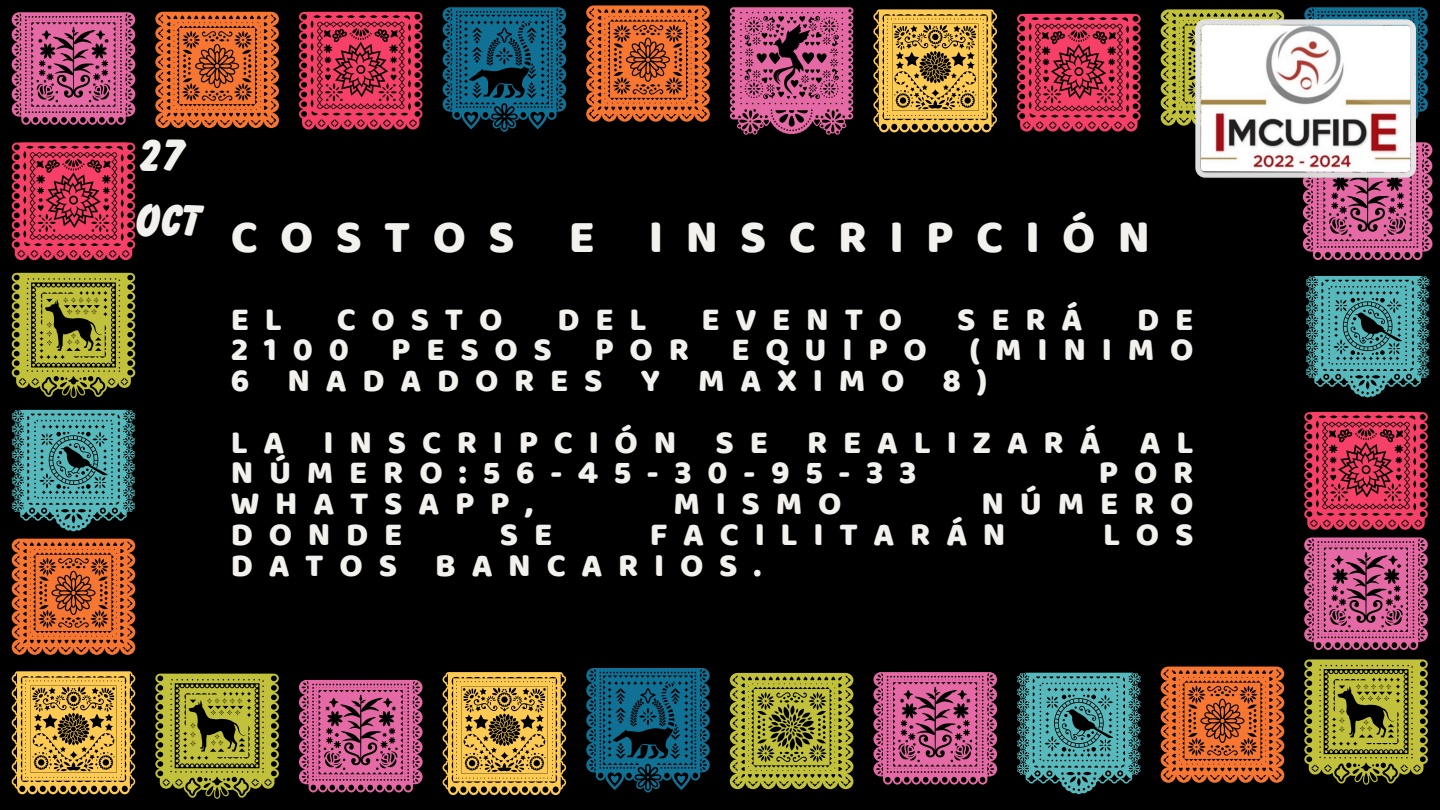
<style>
.page{position:relative;width:1440px;height:810px;background:#000}
.page>*{position:absolute;margin:0;border:0;box-sizing:border-box;transform-origin:0 0}
.t1{font:47.3px "Baloo Thambi";letter-spacing:.475em;color:#f2f1ee}
.t2{font:700 expanded 46.8px/65.3px "Balloon D";color:#f2f1ee}
.t3{font:33.3px/30.8px "Baloo Thambi";letter-spacing:.475em;color:#f2f1ee}
</style>
<div class="page">
<svg style="left:12px;top:410px;width:123px;height:121px"></svg>
<svg style="left:12px;top:273px;width:123px;height:125px"></svg>
<svg style="left:12px;top:142px;width:123px;height:118px;background:#b42e4c"></svg>
<svg style="left:730px;top:673px;width:123px;height:116px;background:#93932d"></svg>
<svg style="left:12px;top:539px;width:123px;height:116px;background:#c05c27"></svg>
<svg style="left:155px;top:674px;width:124px;height:125px"></svg>
<svg style="left:12px;top:671px;width:123px;height:123px;background:#ba953d"></svg>
<svg style="left:873px;top:672px;width:124px;height:113px;background:#ab4e7a"></svg>
<svg style="left:1017px;top:673px;width:124px;height:121px"></svg>
<svg style="left:1304px;top:412px;width:124px;height:118px;background:#b32e4b"></svg>
<svg style="left:1303px;top:142px;width:130px;height:118px;background:#a74c78"></svg>
<svg style="left:1161px;top:667px;width:123px;height:116px;background:#c05c26"></svg>
<svg style="left:1306px;top:276px;width:123px;height:121px"></svg>
<svg style="left:299px;top:680px;width:124px;height:112px;background:#ab4e7a"></svg>
<svg style="left:586px;top:668px;width:124px;height:124px"></svg>
<svg style="left:12px;top:12px;width:123px;height:113px;background:#ac4e7b"></svg>
<svg style="left:730px;top:7px;width:123px;height:128px"></svg>
<svg style="left:443px;top:7px;width:123px;height:125px"></svg>
<svg style="left:155px;top:12px;width:124px;height:116px;background:#bf5b26"></svg>
<svg style="left:299px;top:12px;width:124px;height:118px;background:#b22e4b"></svg>
<svg style="left:1161px;top:9px;width:123px;height:117px;background:#9a9a33"></svg>
<svg style="left:873px;top:9px;width:124px;height:123px;background:#b8943d"></svg>
<svg style="left:1304px;top:7px;width:124px;height:112px;background:#105872"></svg>
<svg style="left:586px;top:5px;width:124px;height:117px;background:#be5b26"></svg>
<svg style="left:1017px;top:14px;width:124px;height:118px;background:#b22e4b"></svg>
<svg style="left:443px;top:672px;width:123px;height:123px;background:#ba953d"></svg>
<svg style="left:1304px;top:659px;width:124px;height:126px"></svg>
<svg style="left:1304px;top:537px;width:124px;height:113px;background:#ab4e7a"></svg>
<img style="left:1196px;top:20px;width:220px;height:159px">
<p class="t2" style="left:136px;top:130px;width:67px">27 oct</p>
<p class="t1" style="left:231px;top:202px;width:921px">COSTOS E INSCRIPCIÓN</p>
<p class="t3" style="left:231px;top:305px;width:53px">E L</p>
<p class="t3" style="left:337px;top:305px;width:167px">COSTO</p>
<p class="t3" style="left:557px;top:305px;width:91px">DEL</p>
<p class="t3" style="left:701px;top:305px;width:202px">EVENTO</p>
<p class="t3" style="left:957px;top:305px;width:127px">SERÁ</p>
<p class="t3" style="left:1137px;top:305px;width:58px">D E</p>
<p class="t3" style="left:231px;top:336px;width:120px">2100</p>
<p class="t3" style="left:391px;top:336px;width:162px">PESOS</p>
<p class="t3" style="left:594px;top:336px;width:96px">POR</p>
<p class="t3" style="left:731px;top:336px;width:197px">EQUIPO</p>
<p class="t3" style="left:231px;top:336px;width:964px;text-indent:739px">(MINIMO<br>6 NADADORES Y MAXIMO 8)</p>
<p class="t3" style="left:231px;top:428px;width:964px">LA INSCRIPCIÓN SE REALIZARÁ AL<br>NÚMERO:56-45-30-95-33</p>
<p class="t3" style="left:1099px;top:459px;width:96px">POR</p>
<p class="t3" style="left:231px;top:489px;width:304px">WHATSAPP,</p>
<p class="t3" style="left:673px;top:489px;width:170px">MISMO</p>
<p class="t3" style="left:981px;top:489px;width:214px">NÚMERO</p>
<p class="t3" style="left:231px;top:520px;width:173px">DONDE</p>
<p class="t3" style="left:500px;top:520px;width:54px">S E</p>
<p class="t3" style="left:650px;top:520px;width:357px">FACILITARÁN</p>
<p class="t3" style="left:1103px;top:520px;width:92px">LOS</p>
<p class="t3" style="left:231px;top:551px;width:532px">DATOS BANCARIOS.</p>
</div>
